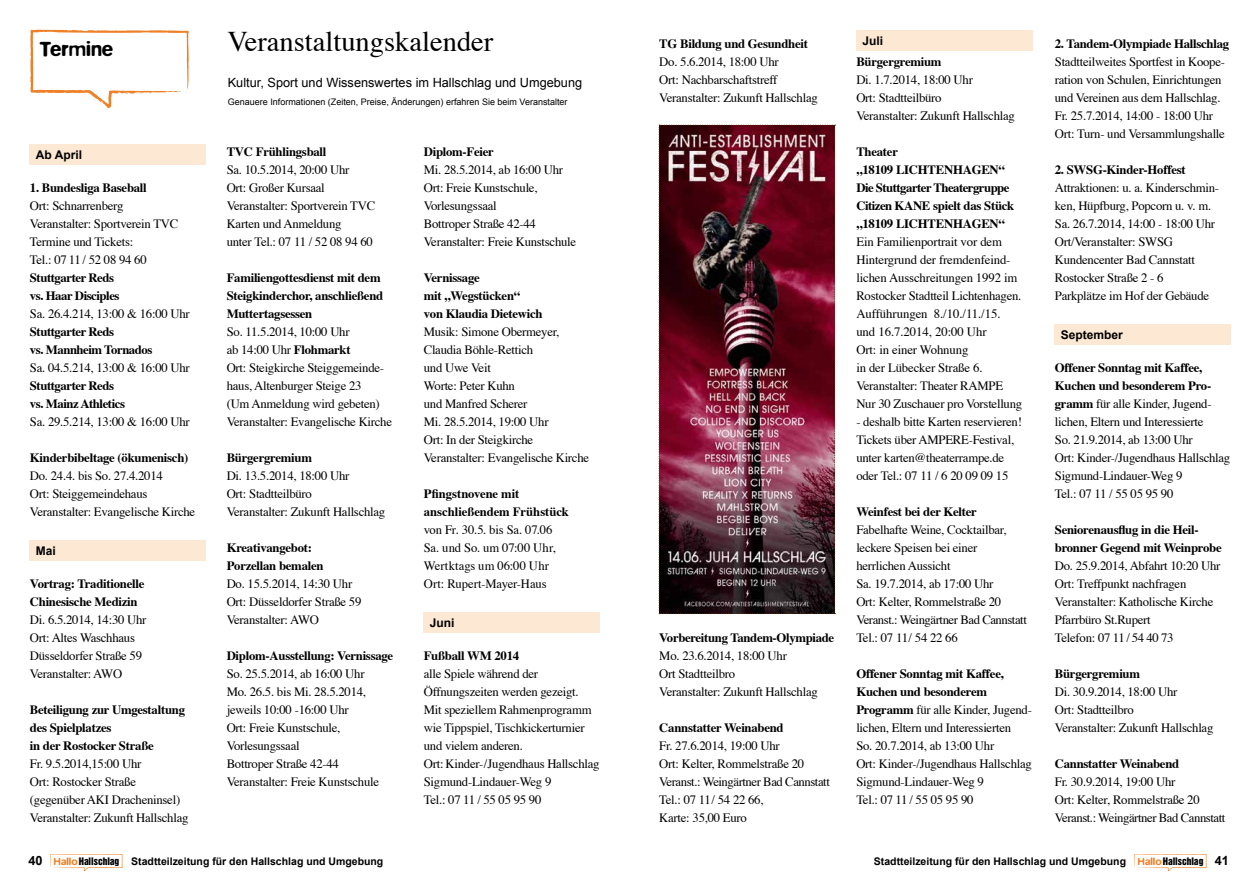
<style>
.page{position:relative;width:1259px;height:893px;background:#fff}
.page>*{position:absolute;margin:0;border:0;box-sizing:border-box;transform-origin:0 0}
.t1{font:28.5px "Times";color:#000}
.t2{font:500 21px "Blur";color:#000}
.t3{font:12.75px/18px "Times";letter-spacing:-.02em;color:#000}
.t4{font:700 12.75px/18px "Times";letter-spacing:-.02em;color:#000}
.t5{font:12.75px "Arial";color:#000}
.t6{font:700 12px "Arial";color:#000}
.t7{font:700 10.5px "Arial";color:#000}
.t8{font:9px "Arial";color:#000}
.s1{font-weight:700}
.s2{font-size:12.75px}
.s3{font-family:"Blur";font-weight:500;color:#ee8027}
.s4{font-family:"Helvetica Inserat";font-weight:400;font-size:9.45px}
</style>
<div class="page">
<svg style="left:50px;top:854px;width:72px;height:17px"></svg>
<svg style="left:1134px;top:854px;width:72px;height:17px"></svg>
<svg style="left:30px;top:29px;width:159px;height:79px"></svg>
<div style="left:30px;top:144px;width:176px;height:21px;background:#fde8d4"></div>
<div style="left:30px;top:540px;width:176px;height:21px;background:#fde8d4"></div>
<div style="left:424px;top:612px;width:176px;height:21px;background:#fde8d4"></div>
<div style="left:856px;top:30px;width:176px;height:21px;background:#fde8d4"></div>
<div style="left:1054px;top:324px;width:177px;height:21px;background:#fde8d4"></div>
<img style="left:659px;top:125px;width:176px;height:489px">
<h2 class="t2" style="left:39px;top:37px;width:75px">Termine</h2>
<p class="t6" style="left:36px;top:146px;width:48px">Ab April</p>
<p class="t4" style="left:30px;top:177px;width:118px">1. Bundesliga Baseball</p>
<p class="t3" style="left:30px;top:195px;width:150px">Ort: Schnarrenberg<br>Veranstalter: Sportverein TVC<br>Termine und Tickets:<br>Tel.: 07 11 / 52 08 94 60</p>
<p class="t4" style="left:30px;top:267px;width:91px">Stuttgarter Reds vs. Haar Disciples</p>
<p class="t3" style="left:30px;top:303px;width:161px">Sa. 26.4.214, 13:00 &amp; 16:00 Uhr</p>
<p class="t4" style="left:30px;top:321px;width:124px">Stuttgarter Reds<br>vs. Mannheim Tornados</p>
<p class="t3" style="left:30px;top:357px;width:161px">Sa. 04.5.214, 13:00 &amp; 16:00 Uhr</p>
<p class="t4" style="left:30px;top:375px;width:97px">Stuttgarter Reds vs. Mainz Athletics</p>
<p class="t3" style="left:30px;top:411px;width:161px">Sa. 29.5.214, 13:00 &amp; 16:00 Uhr</p>
<p class="t4" style="left:30px;top:447px;width:160px">Kinderbibeltage (ökumenisch)</p>
<p class="t3" style="left:30px;top:465px;width:167px">Do. 24.4. bis So. 27.4.2014<br>Ort: Steiggemeindehaus<br>Veranstalter: Evangelische Kirche</p>
<p class="t6" style="left:36px;top:542px;width:22px">Mai</p>
<p class="t4" style="left:30px;top:573px;width:116px">Vortrag: Traditionelle<br>Chinesische Medizin</p>
<p class="t3" style="left:30px;top:609px;width:118px">Di. 6.5.2014, 14:30 Uhr<br>Ort: Altes Waschhaus<br>Düsseldorfer Straße 59<br>Veranstalter: AWO</p>
<p class="t4" style="left:30px;top:699px;width:157px">Beteiligung zur Umgestaltung des Spielplatzes<br>in der Rostocker Straße</p>
<p class="t3" style="left:30px;top:753px;width:160px">Fr. 9.5.2014,15:00 Uhr<br>Ort: Rostocker Straße (gegenüber AKI Dracheninsel)<br>Veranstalter: Zukunft Hallschlag</p>
<h1 class="t1" style="left:227px;top:15px;width:267px">Veranstaltungskalender</h1>
<p class="t5" style="left:228px;top:74px;width:356px">Kultur, Sport und Wissenswertes im Hallschlag und Umgebung</p>
<p class="t8" style="left:228px;top:96px;width:341px">Genauere Informationen (Zeiten, Preise, Änderungen) erfahren Sie beim Veranstalter</p>
<p class="t4" style="left:227px;top:141px;width:101px">TVC Frühlingsball</p>
<p class="t3" style="left:227px;top:159px;width:150px">Sa. 10.5.2014, 20:00 Uhr<br>Ort: Großer Kursaal<br>Veranstalter: Sportverein TVC<br>Karten und Anmeldung<br>unter Tel.: 07 11 / 52 08 94 60</p>
<p class="t4" style="left:227px;top:267px;width:158px">Familiengottesdienst mit dem<br>Steigkinderchor, anschließend<br>Muttertagsessen</p>
<p class="t3" style="left:227px;top:321px;width:167px">So. 11.5.2014, 10:00 Uhr<br>ab 14:00 Uhr <span class="s1">Flohmarkt<br></span>Ort: Steigkirche Steiggemeinde&shy;haus, Altenburger Steige 23<br>(Um Anmeldung wird gebeten)<br>Veranstalter: Evangelische Kirche</p>
<p class="t4" style="left:227px;top:447px;width:87px">Bürgergremium</p>
<p class="t3" style="left:227px;top:465px;width:160px">Di. 13.5.2014, 18:00 Uhr<br>Ort: Stadtteilbüro<br>Veranstalter: Zukunft Hallschlag</p>
<p class="t4" style="left:227px;top:537px;width:98px">Kreativangebot:<br>Porzellan bemalen</p>
<p class="t3" style="left:227px;top:574px;width:136px">Do. 15.5.2014, 14:30 Uhr<br>Ort: Düsseldorfer Straße 59<br>Veranstalter: AWO</p>
<p class="t4" style="left:227px;top:645px;width:168px">Diplom-Ausstellung: Vernissage</p>
<p class="t3" style="left:227px;top:664px;width:154px">So. 25.5.2014, ab 16:00 Uhr<br>Mo. 26.5. bis Mi. 28.5.2014, jeweils 10:00 -16:00 Uhr<br>Ort: Freie Kunstschule,<br>Vorlesungssaal<br>Bottroper Straße 42-44<br>Veranstalter: Freie Kunstschule</p>
<p class="t4" style="left:424px;top:141px;width:72px">Diplom-Feier</p>
<p class="t3" style="left:424px;top:160px;width:154px">Mi. 28.5.2014, ab 16:00 Uhr<br>Ort: Freie Kunstschule,<br>Vorlesungssaal<br>Bottroper Straße 42-44<br>Veranstalter: Freie Kunstschule</p>
<p class="t4" style="left:424px;top:267px;width:120px">Vernissage<br>mit „Wegstücken“ von Klaudia Dietewich</p>
<p class="t3" style="left:424px;top:322px;width:167px">Musik: Simone Obermeyer,<br>Claudia Böhle-Rettich<br>und Uwe Veit<br>Worte: Peter Kuhn<br>und Manfred Scherer<br>Mi. 28.5.2014, 19:00 Uhr<br>Ort: In der Steigkirche<br>Veranstalter: Evangelische Kirche</p>
<p class="t4" style="left:424px;top:483px;width:147px">Pfingstnovene mit anschließendem Frühstück</p>
<p class="t3" style="left:424px;top:519px;width:134px">von Fr. 30.5. bis Sa. 07.06<br>Sa. und So. um 07:00 Uhr,<br>Wertktags um 06:00 Uhr<br>Ort: Rupert-Mayer-Haus</p>
<p class="t6" style="left:430px;top:614px;width:26px">Juni</p>
<p class="t4" style="left:424px;top:645px;width:97px">Fußball WM 2014</p>
<p class="t3" style="left:424px;top:663px;width:177px">alle Spiele während der<br>Öffnungszeiten werden gezeigt.<br>Mit speziellem Rahmenprogramm wie Tippspiel, Tischkickerturnier und vielem anderen.<br>Ort: Kinder-/Jugendhaus Hallschlag<br>Sigmund-Lindauer-Weg 9<br>Tel.: 07 11 / 55 05 95 90</p>
<p class="t4" style="left:659px;top:33px;width:150px">TG Bildung und Gesundheit</p>
<p class="t3" style="left:659px;top:51px;width:160px">Do. 5.6.2014, 18:00 Uhr<br>Ort: Nachbarschaftstreff<br>Veranstalter: Zukunft Hallschlag</p>
<p class="t4" style="left:659px;top:627px;width:176px">Vorbereitung Tandem-Olympiade</p>
<p class="t3" style="left:659px;top:645px;width:160px">Mo. 23.6.2014, 18:00 Uhr<br>Ort Stadtteilbro<br>Veranstalter: Zukunft Hallschlag</p>
<p class="t4" style="left:659px;top:717px;width:126px">Cannstatter Weinabend</p>
<p class="t3" style="left:659px;top:735px;width:172px">Fr. 27.6.2014, 19:00 Uhr<br>Ort: Kelter, Rommelstraße 20<br>Veranst.: Weingärtner Bad Cannstatt<br>Tel.: 07 11/ 54 22 66,<br>Karte: 35,00 Euro</p>
<p class="t6" style="left:862px;top:32px;width:22px">Juli</p>
<p class="t4" style="left:856px;top:51px;width:87px">Bürgergremium</p>
<p class="t3" style="left:856px;top:69px;width:160px">Di. 1.7.2014, 18:00 Uhr<br>Ort: Stadtteilbüro<br>Veranstalter: Zukunft Hallschlag</p>
<p class="t4" style="left:856px;top:141px;width:159px">Theater<br>„18109 LICHTENHAGEN“<br>Die Stuttgarter Theatergruppe<br>Citizen KANE spielt das Stück „18109 LICHTENHAGEN“</p>
<p class="t3" style="left:856px;top:231px;width:167px">Ein Familienportrait vor dem<br>Hintergrund der fremdenfeind&shy;lichen Ausschreitungen 1992 im<br>Rostocker Stadtteil Lichtenhagen.<br>Aufführungen 8./10./11./15. und 16.7.2014, 20:00 Uhr<br>Ort: in einer Wohnung<br>in der Lübecker Straße 6.<br>Veranstalter: Theater RAMPE<br>Nur 30 Zuschauer pro Vorstellung</p>
<p class="t3" style="left:856px;top:411px;width:167px">- deshalb bitte Karten reservieren!<br>Tickets über AMPERE-Festival, unter karten@theaterrampe.de oder Tel.: 07 11 / 6 20 09 09 15</p>
<p class="t4" style="left:856px;top:501px;width:122px">Weinfest bei der Kelter</p>
<p class="t3" style="left:856px;top:519px;width:172px">Fabelhafte Weine, Cocktailbar, leckere Speisen bei einer herrlichen Aussicht<br>Sa. 19.7.2014, ab 17:00 Uhr<br>Ort: Kelter, Rommelstraße 20<br>Veranst.: Weingärtner Bad Cannstatt<br>Tel.: 07 11/ 54 22 66</p>
<p class="t3" style="left:856px;top:663px;width:177px"><span class="s1">Offener Sonntag mit Kaffee,<br>Kuchen und besonderem<br>Programm</span> für alle Kinder, Jugend&shy;lichen, Eltern und Interessierten<br>So. 20.7.2014, ab 13:00 Uhr<br>Ort: Kinder-/Jugendhaus Hallschlag<br>Sigmund-Lindauer-Weg 9<br>Tel.: 07 11 / 55 05 95 90</p>
<p class="t4" style="left:1054px;top:33px;width:176px">2. Tandem-Olympiade Hallschlag</p>
<p class="t3" style="left:1054px;top:52px;width:172px">Stadtteilweites Sportfest in Koope&shy;ration von Schulen, Einrichtungen und Vereinen aus dem Hallschlag.<br>Fr. 25.7.2014, 14:00 - 18:00 Uhr Ort: Turn- und Versammlungshalle</p>
<p class="t4" style="left:1054px;top:159px;width:132px">2. SWSG-Kinder-Hoffest</p>
<p class="t3" style="left:1054px;top:178px;width:166px">Attraktionen: u. a. Kinderschmin&shy;ken, Hüpfburg, Popcorn u. v. m.<br>Sa. 26.7.2014, 14:00 - 18:00 Uhr<br>Ort/Veranstalter: SWSG<br>Kundencenter Bad Cannstatt<br>Rostocker Straße 2 - 6<br>Parkplätze im Hof der Gebäude</p>
<p class="t6" style="left:1060px;top:326px;width:64px">September</p>
<p class="t3" style="left:1054px;top:357px;width:177px"><span class="s1">Offener Sonntag mit Kaffee,<br>Kuchen und besonderem Pro&shy;gramm</span> für alle Kinder, Jugend&shy;lichen, Eltern und Interessierte<br>So. 21.9.2014, ab 13:00 Uhr<br>Ort: Kinder-/Jugendhaus Hallschlag<br>Sigmund-Lindauer-Weg 9<br>Tel.: 07 11 / 55 05 95 90</p>
<p class="t4" style="left:1054px;top:519px;width:168px">Seniorenausflug in die Heil&shy;bronner Gegend mit Weinprobe</p>
<p class="t3" style="left:1054px;top:555px;width:167px">Do. 25.9.2014, Abfahrt 10:20 Uhr<br>Ort: Treffpunkt nachfragen<br>Veranstalter: Katholische Kirche<br>Pfarrbüro St.Rupert<br>Telefon: 07 11 / 54 40 73</p>
<p class="t4" style="left:1054px;top:663px;width:87px">Bürgergremium</p>
<p class="t3" style="left:1054px;top:681px;width:160px">Di. 30.9.2014, 18:00 Uhr<br>Ort: Stadtteilbro<br>Veranstalter: Zukunft Hallschlag</p>
<p class="t4" style="left:1054px;top:753px;width:126px">Cannstatter Weinabend</p>
<p class="t3" style="left:1054px;top:771px;width:172px">Fr. 30.9.2014, 19:00 Uhr<br>Ort: Kelter, Rommelstraße 20<br>Veranst.: Weingärtner Bad Cannstatt</p>
<p class="t7" style="left:28px;top:854px;width:356px"><span class="s2">40</span> <span class="s3">Hallo</span><span class="s4">Hallschlag</span> Stadtteilzeitung für den Hallschlag und Umgebung</p>
<p class="t7" style="left:874px;top:854px;width:356px">Stadtteilzeitung für den Hallschlag und Umgebung <span class="s3">Hallo</span><span class="s4">Hallschlag</span> <span class="s2">41</span></p>
</div>
